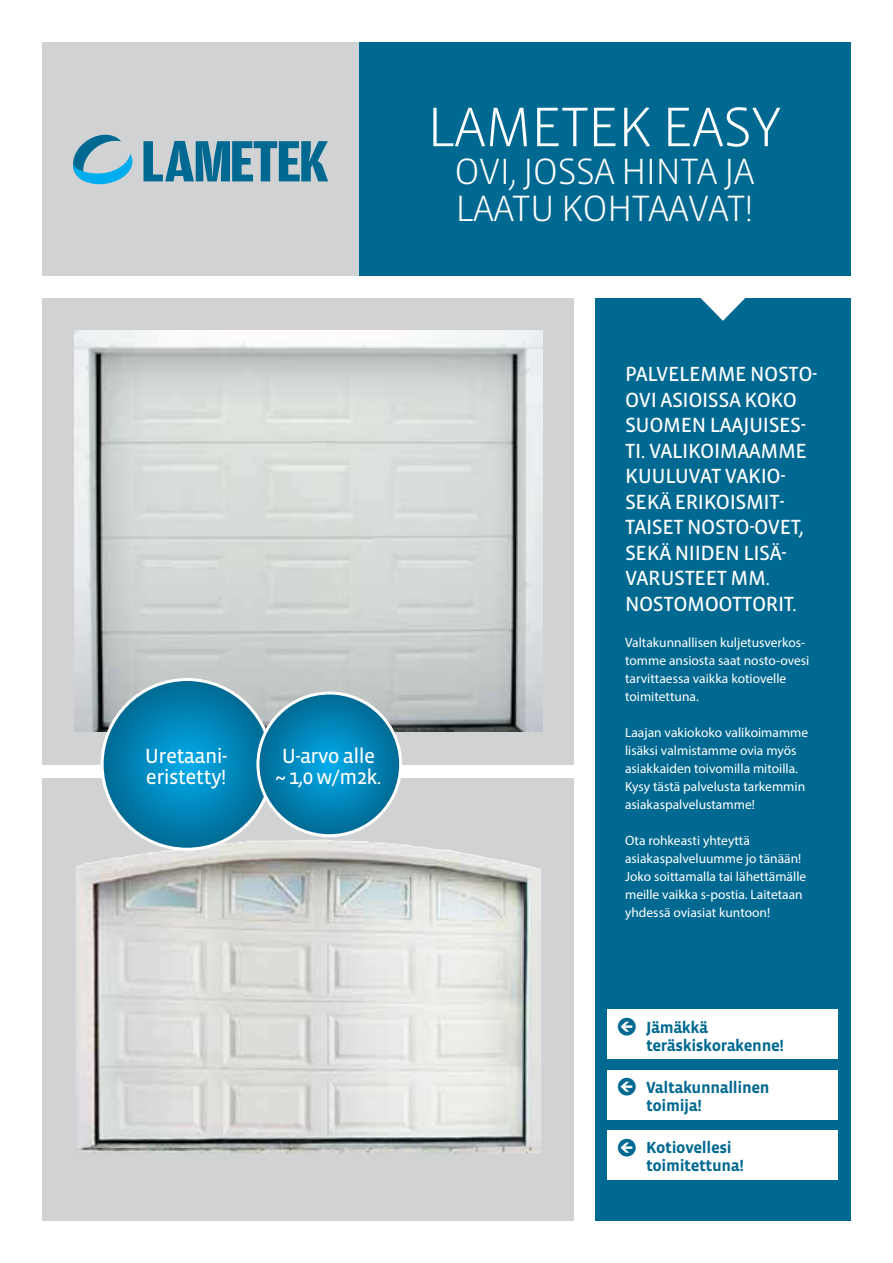
<style>
.page{position:relative;width:893px;height:1263px;background:#fff}
.page>*{position:absolute;margin:0;border:0;box-sizing:border-box;transform-origin:0 0}
.t1{font:300 57px "Vista Sans OT";letter-spacing:-.02em;color:#fff}
.t2{font:300 37.5px/37.5px "Vista Sans OT";letter-spacing:-.02em;color:#fff}
.t3{font:21px/25.5px "Vista Sans OT";letter-spacing:-.02em;color:#fff}
.t4{font:700 16.5px/18px "Vista Sans OT";letter-spacing:-.02em;color:#006991}
.t5{font:13.5px/18px "Myriad Pro";color:#fff}
.s1{font-family:"Mercury Numeric G1";font-weight:400;font-style:italic;font-size:24px}
</style>
<div class="page">
<div style="left:43px;top:43px;width:316px;height:233px;background:#d1d2d4"></div>
<div style="left:43px;top:778px;width:531px;height:442px;background:#d1d2d4"></div>
<img style="left:76px;top:840px;width:465px;height:313px">
<svg style="left:73px;top:134px;width:60px;height:51px"></svg>
<svg style="left:143px;top:141px;width:185px;height:40px"></svg>
<div style="left:595px;top:298px;width:255px;height:922px;background:#006991"></div>
<div style="left:359px;top:43px;width:491px;height:233px;background:#006991"></div>
<div style="left:43px;top:298px;width:531px;height:466px;background:#d1d2d4"></div>
<img style="left:74px;top:331px;width:469px;height:400px">
<svg style="left:102px;top:679px;width:170px;height:170px;background:#0985b4"></svg>
<svg style="left:700px;top:298px;width:45px;height:23px"></svg>
<svg style="left:258px;top:693px;width:143px;height:143px;background:#0985b4"></svg>
<div style="left:256px;top:691px;width:146px;height:146px;border:3px solid #fff;border-radius:50%"></div>
<div style="left:608px;top:1010px;width:230px;height:49px;background:#fff"></div>
<div style="left:608px;top:1070px;width:230px;height:49px;background:#fff"></div>
<div style="left:608px;top:1130px;width:230px;height:49px;background:#fff"></div>
<h1 class="t1" style="left:427px;top:98px;width:356px">LAMETEK EASY</h1>
<h2 class="t2" style="left:454px;top:153px;width:302px">OVI, JOSSA HINTA JA<br>LAATU KOHTAAVAT!</h2>
<h3 class="t3" style="left:145px;top:746px;width:84px;line-height:21px">Uretaani&shy;eristetty!</h3>
<h3 class="t3" style="left:275px;top:746px;width:108px;line-height:21px;text-align:center">U-arvo alle ~ 1,0 w/m2k.</h3>
<h3 class="t3" style="left:625px;top:362px;width:194px">PALVELEMME NOSTO-<br>OVI ASIOISSA KOKO<br>SUOMEN LAAJUISES-<br>TI. VALIKOIMAAMME<br>KUULUVAT VAKIO-<br>SEKÄ ERIKOISMIT-<br>TAISET NOSTO-OVET,<br>SEKÄ NIIDEN LISÄ-<br>VARUSTEET MM.<br>NOSTOMOOTTORIT.</h3>
<p class="t5" style="left:625px;top:633px;width:186px">Valtakunnallisen kuljetusverkos&shy;tomme ansiosta saat nosto-ovesi tarvittaessa vaikka kotiovelle toimitettuna.</p>
<p class="t5" style="left:625px;top:723px;width:185px">Laajan vakiokoko valikoimamme lisäksi valmistamme ovia myös asiakkaiden toivomilla mitoilla.<br>Kysy tästä palvelusta tarkemmin asiakaspalvelustamme!</p>
<p class="t5" style="left:625px;top:831px;width:183px">Ota rohkeasti yhteyttä asiakaspalveluumme jo tänään!<br>Joko soittamalla tai lähettämälle meille vaikka s-postia. Laitetaan yhdessä oviasiat kuntoon!</p>
<p class="t4" style="left:646px;top:1018px;width:139px;text-indent:-30px"><span class="s1">O</span> Jämäkkä teräskiskorakenne!</p>
<p class="t4" style="left:646px;top:1078px;width:125px;text-indent:-30px"><span class="s1">O</span> Valtakunnallinen toimija!</p>
<p class="t4" style="left:646px;top:1139px;width:99px;text-indent:-30px"><span class="s1">O</span> Kotiovellesi toimitettuna!</p>
</div>
